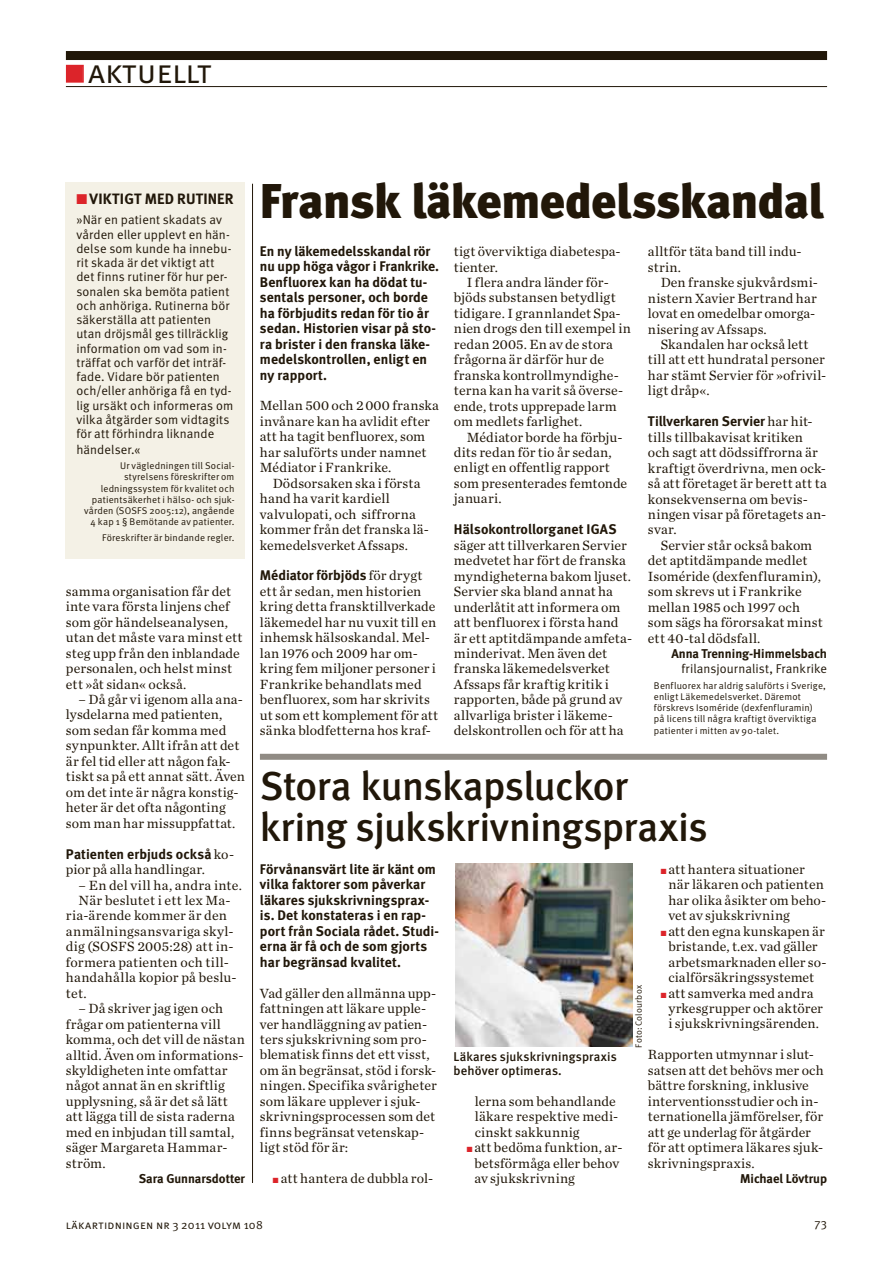
<style>
.page{position:relative;width:893px;height:1263px;background:#fff}
.page>*{position:absolute;margin:0;border:0;box-sizing:border-box;transform-origin:0 0}
.t1{font:48.75px "Meta LT Black";letter-spacing:-.015em;color:#211709}
.t2{font:40.5px/40.5px "Meta LT Medium";letter-spacing:-.015em;color:#211709}
.t3{font:33px "Meta LT Normal Small Caps";color:#211709}
.t4{font:15px "Meta LT Bold";letter-spacing:.17em;color:#211709}
.t5{font:13.95px/15.5px "Chronicle LT Text";letter-spacing:.01em;color:#211709}
.t6{font:13.95px/15.5px "Meta LT Bold";letter-spacing:.005em;color:#211709}
.t7{font:13.95px "Chronicle LT Text";letter-spacing:.03em;color:#211709}
.t8{font:12.75px/14.2px "Meta LT Normal";letter-spacing:.01em;color:#211709}
.t9{font:12.75px "Meta LT Bold";color:#211709}
.t10{font:12.75px/14.2px "Meta LT Medium";letter-spacing:.01em;color:#211709}
.t11{font:12px "Meta LT Normal Small Caps";letter-spacing:.015em;color:#211709}
.t12{font:12px "Meta LT Normal Utilities";color:#211709}
.t13{font:9.75px/11.2px "Meta LT Normal";letter-spacing:.02em;color:#211709;text-align:right}
.t14{font:9px "Meta LT Normal";letter-spacing:.02em;color:#211709}
.s1{color:#dc242a}
.s2{font-family:"Chronicle LT Text"}
</style>
<div class="page">
<div style="left:66px;top:51px;width:761px;height:9px;background:#211709"></div>
<hr style="left:66px;top:86px;width:761px;height:1px;background:#211709">
<div style="left:66px;top:65px;width:18px;height:18px;border:2px solid #dc242a"></div>
<div style="left:66px;top:182px;width:179px;height:377px;background:#f4f1e6"></div>
<hr style="left:252px;top:184px;width:1px;height:999px;background:#211709">
<img style="left:455px;top:864px;width:177px;height:182px">
<div style="left:260px;top:754px;width:567px;height:6px;background:#908b84"></div>
<h3 class="t3" style="left:66px;top:52px;width:147px"><span class="s1">■</span> aktuellt</h3>
<p class="t4" style="left:76px;top:190px;width:159px"><span class="s1">■</span>viktigt med rutiner</p>
<p class="t8" style="left:76px;top:213px;width:158px">»När en patient skadats av vården eller upplevt en hän&shy;delse som kunde ha innebu&shy;rit skada är det viktigt att det finns rutiner för hur per&shy;sonalen ska bemöta patient och anhöriga. Rutinerna bör säkerställa att patienten utan dröjsmål ges tillräcklig information om vad som in&shy;träffat och varför det inträf&shy;fade. Vidare bör patienten och/eller anhöriga få en tyd&shy;lig ursäkt och informeras om vilka åtgärder som vidtagits för att förhindra liknande</p>
<p class="t8" style="left:76px;top:442px;width:66px">händelser.«</p>
<p class="t13" style="left:84px;top:460px;width:152px">Ur vägledningen till Social&shy;styrelsens föreskrifter om ledningssystem för kvalitet och patientsäkerhet i hälso- och sjuk&shy;vården (SOSFS 2005:12), angående<br>4 kap 1 § Bemötande av patienter.</p>
<p class="t13" style="left:102px;top:532px;width:134px">Föreskrifter är bindande regler.</p>
<p class="t5" style="left:66px;top:583px;width:178px">samma organisation får det inte vara första linjens chef som gör händelseanalysen, utan det måste vara minst ett steg upp från den inblandade personalen, och helst minst ett »åt sidan« också.</p>
<p class="t5" style="left:66px;top:691px;width:181px;text-indent:13px">– Då går vi igenom alla ana&shy;lysdelarna med patienten, som sedan får komma med synpunkter. Allt ifrån att det är fel tid eller att någon fak&shy;tiskt sa på ett annat sätt. Även om det inte är några konstig&shy;heter är det ofta någonting som man har missuppfattat.</p>
<p class="t6" style="left:66px;top:846px;width:170px">Patienten erbjuds också <span class="s2">ko-</span></p>
<p class="t5" style="left:66px;top:861px;width:141px">pior på alla handlingar.</p>
<p class="t5" style="left:79px;top:877px;width:165px">– En del vill ha, andra inte.</p>
<p class="t5" style="left:79px;top:892px;width:153px">När beslutet i ett lex Ma-</p>
<p class="t5" style="left:66px;top:908px;width:163px">ria-ärende kommer är den</p>
<p class="t7" style="left:66px;top:923px;width:169px">anmälningsansvariga skyl-</p>
<p class="t5" style="left:66px;top:939px;width:169px">dig (SOSFS 2005:28) att in-</p>
<p class="t5" style="left:66px;top:954px;width:165px">formera patienten och till-</p>
<p class="t5" style="left:66px;top:970px;width:172px">handahålla kopior på beslu-</p>
<p class="t5" style="left:66px;top:985px;width:22px">tet.</p>
<p class="t5" style="left:66px;top:1001px;width:180px;text-indent:13px">– Då skriver jag igen och frågar om patienterna vill komma, och det vill de nästan alltid. Även om informations&shy;skyldigheten inte omfattar något annat än en skriftlig upplysning, så är det så lätt att lägga till de sista raderna med en inbjudan till samtal, säger Margareta Hammar&shy;ström.</p>
<p class="t9" style="left:139px;top:1171px;width:108px">Sara Gunnarsdotter</p>
<h1 class="t1" style="left:260px;top:172px;width:565px">Fransk läkemedelsskandal</h1>
<p class="t6" style="left:260px;top:243px;width:181px">En ny läkemedelsskandal rör nu upp höga vågor i Frankrike.<br>Benfluorex kan ha dödat tu&shy;sentals personer, och borde ha förbjudits redan för tio år sedan. Historien visar på sto&shy;ra brister i den franska läke&shy;medelskontrollen, enligt en ny rapport.</p>
<p class="t5" style="left:260px;top:398px;width:181px">Mellan 500 och 2000 franska invånare kan ha avlidit efter att ha tagit benfluorex, som har saluförts under namnet<br>Médiator i Frankrike.</p>
<p class="t5" style="left:260px;top:475px;width:170px;text-indent:13px">Dödsorsaken ska i första hand ha varit kardiell valvulopati, och siffrorna kommer från det franska lä&shy;kemedelsverket Afssaps.</p>
<p class="t6" style="left:260px;top:568px;width:164px">Médiator förbjöds <span class="s2">för drygt</span></p>
<p class="t5" style="left:260px;top:583px;width:180px">ett år sedan, men historien kring detta fransktillverkade läkemedel har nu vuxit till en inhemsk hälsoskandal. Mel&shy;lan 1976 och 2009 har om&shy;kring fem miljoner personer i<br>Frankrike behandlats med benfluorex, som har skrivits ut som ett komplement för att sänka blodfetterna hos kraf-</p>
<p class="t5" style="left:454px;top:244px;width:168px">tigt överviktiga diabetespa&shy;tienter.</p>
<p class="t5" style="left:454px;top:274px;width:178px;text-indent:13px">I flera andra länder för&shy;bjöds substansen betydligt tidigare. I grannlandet Spa&shy;nien drogs den till exempel in redan 2005. En av de stora frågorna är därför hur de franska kontrollmyndighe&shy;terna kan ha varit så överse&shy;ende, trots upprepade larm om medlets farlighet.</p>
<p class="t5" style="left:454px;top:429px;width:175px;text-indent:13px">Médiator borde ha förbju&shy;dits redan för tio år sedan, enligt en offentlig rapport som presenterades femtonde januari.</p>
<p class="t6" style="left:454px;top:521px;width:164px">Hälsokontrollorganet IGAS</p>
<p class="t5" style="left:454px;top:537px;width:180px">säger att tillverkaren Servier medvetet har fört de franska myndigheterna bakom ljuset.<br>Servier ska bland annat ha underlåtit att informera om att benfluorex i första hand är ett aptitdämpande amfeta&shy;minderivat. Men även det franska läkemedelsverket<br>Afssaps får kraftig kritik i rapporten, både på grund av allvarliga brister i läkeme&shy;delskontrollen och för att ha</p>
<p class="t5" style="left:648px;top:244px;width:155px">alltför täta band till indu&shy;strin.</p>
<p class="t5" style="left:648px;top:275px;width:172px;text-indent:13px">Den franske sjukvårdsmi&shy;nistern Xavier Bertrand har lovat en omedelbar omorga&shy;nisering av Afssaps.</p>
<p class="t5" style="left:648px;top:336px;width:180px;text-indent:13px">Skandalen har också lett till att ett hundratal personer har stämt Servier för »ofrivil&shy;ligt dråp«.</p>
<p class="t6" style="left:648px;top:413px;width:166px">Tillverkaren Servier <span class="s2">har hit-</span></p>
<p class="t5" style="left:648px;top:429px;width:180px">tills tillbakavisat kritiken och sagt att dödssiffrorna är kraftigt överdrivna, men ock&shy;så att företaget är berett att ta konsekvenserna om bevis&shy;ningen visar på företagets an&shy;svar.</p>
<p class="t5" style="left:648px;top:537px;width:176px;text-indent:13px">Servier står också bakom det aptitdämpande medlet<br>Isoméride (dexfenfluramin), som skrevs ut i Frankrike mellan 1985 och 1997 och som sägs ha förorsakat minst ett 40-tal dödsfall.</p>
<p class="t9" style="left:671px;top:646px;width:157px">Anna Trenning-Himmelsbach</p>
<p class="t8" style="left:681px;top:661px;width:147px">frilansjournalist, Frankrike</p>
<p class="t13" style="left:654px;top:679px;width:174px;text-align:left">Benfluorex har aldrig saluförts i Sverige, enligt Läkemedelsverket. Däremot förskrevs Isoméride (dexfenfluramin) på licens till några kraftigt överviktiga patienter i mitten av 90-talet.</p>
<h2 class="t2" style="left:260px;top:765px;width:449px">Stora kunskapsluckor kring sjukskrivningspraxis</h2>
<p class="t6" style="left:260px;top:861px;width:181px">Förvånansvärt lite är känt om vilka faktorer som påverkar läkares sjukskrivningsprax&shy;is. Det konstateras i en rap&shy;port från Sociala rådet. Studi&shy;erna är få och de som gjorts har begränsad kvalitet.</p>
<p class="t5" style="left:260px;top:985px;width:178px">Vad gäller den allmänna upp&shy;fattningen att läkare upple&shy;ver handläggning av patien&shy;ters sjukskrivning som pro&shy;blematisk finns det ett visst, om än begränsat, stöd i forsk&shy;ningen. Specifika svårigheter som läkare upplever i sjuk&shy;skrivningsprocessen som det finns begränsat vetenskap&shy;ligt stöd för är:</p>
<p class="t5" style="left:273px;top:1170px;width:162px"><span class="s1">■</span> att hantera de dubbla rol-</p>
<p class="t10" style="left:454px;top:1049px;width:165px">Läkares sjukskrivningspraxis behöver optimeras.</p>
<p class="t5" style="left:475px;top:1093px;width:145px">lerna som behandlande läkare respektive medi&shy;cinskt sakkunnig</p>
<p class="t5" style="left:474px;top:1139px;width:150px;text-indent:-8px"><span class="s1">■</span> att bedöma funktion, ar&shy;betsförmåga eller behov av sjukskrivning</p>
<p class="t5" style="left:668px;top:861px;width:159px;text-indent:-8px"><span class="s1">■</span> att hantera situationer när läkaren och patienten har olika åsikter om beho&shy;vet av sjukskrivning</p>
<p class="t5" style="left:661px;top:923px;width:167px;text-align:center"><span class="s1">■</span> att den egna kunskapen är bristande, t.ex. vad gäller arbetsmarknaden eller so&shy;cialförsäkringssystemet</p>
<p class="t5" style="left:668px;top:985px;width:156px;text-indent:-8px"><span class="s1">■</span> att samverka med andra yrkesgrupper och aktörer i sjukskrivningsärenden.</p>
<p class="t5" style="left:648px;top:1047px;width:177px">Rapporten utmynnar i slut&shy;satsen att det behövs mer och bättre forskning, inklusive interventionsstudier och in&shy;ternationella jämförelser, för att ge underlag för åtgärder för att optimera läkares sjuk&shy;skrivningspraxis.</p>
<p class="t9" style="left:740px;top:1171px;width:88px">Michael Lövtrup</p>
<p class="t14" style="left:633px;top:1048px;width:64px;rotate:-90deg">Foto: Colourbox</p>
<p class="t11" style="left:66px;top:1218px;width:199px">läkartidningen nr 3 2011 volym 108</p>
<p class="t12" style="left:814px;top:1218px;width:14px">73</p>
</div>
